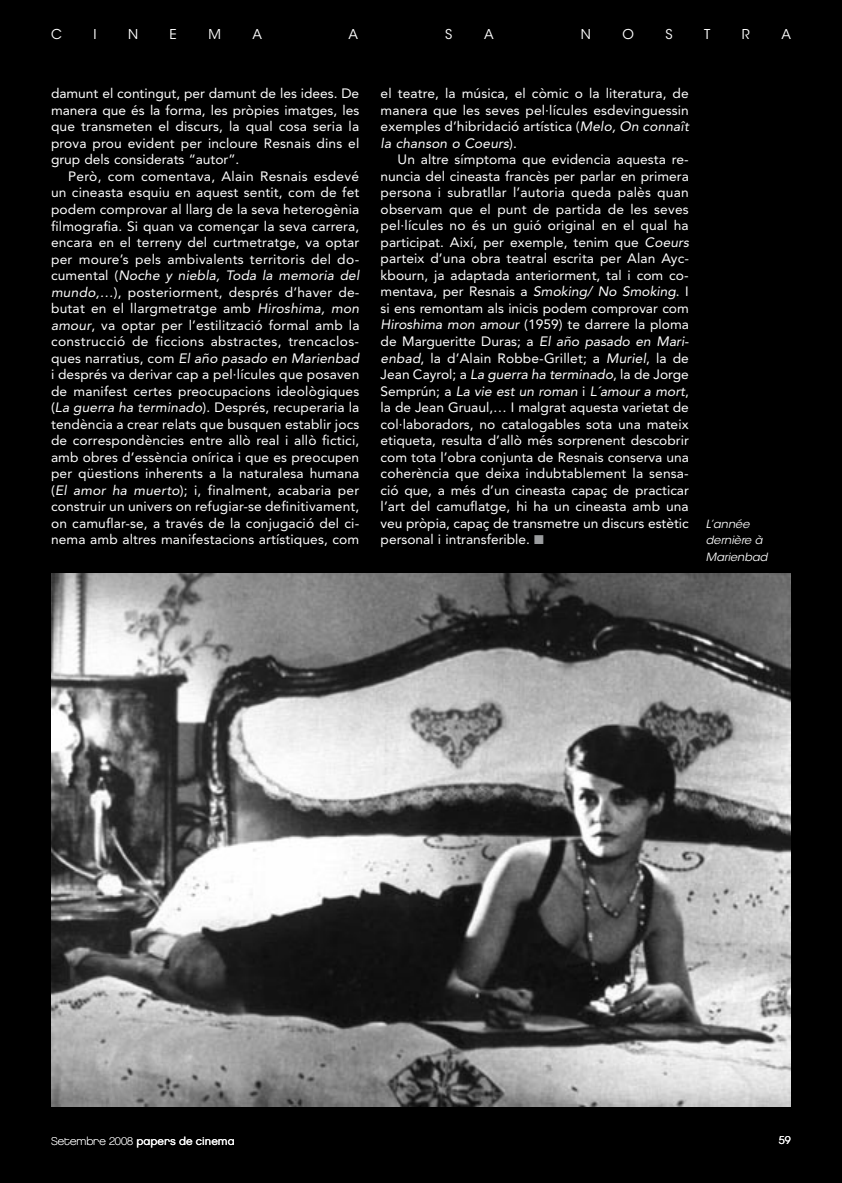
<style>
.page{position:relative;width:842px;height:1183px;background:#fff}
.page>*{position:absolute;margin:0;border:0;box-sizing:border-box;transform-origin:0 0}
.t1{font:13.5px/16.5px "Avenir LT Std";letter-spacing:.01em;color:#fff;text-align:justify}
.t2{font:13.5px "ITC Avant Garde Std";color:#fff}
.t3{font:11.25px "Chalet London Nineteen Eighty";color:#fff}
.t4{font:italic 11.25px/16.5px "ITC Avant Garde Std";color:#fff}
.t5{font:10.5px "ITC Avant Garde Std";color:#fff}
.s1{font-style:italic}
.s2{color:#9a9c9e}
.s3{font-family:"Chalet Paris Nineteen Eighty"}
</style>
<div class="page">
<div style="left:0;top:0;width:842px;height:1182px;background:#000"></div>
<img style="left:51px;top:573px;width:740px;height:533px">
<p class="t2" style="left:51px;top:26px;width:12px">C</p>
<p class="t2" style="left:93px;top:26px;width:5px">I</p>
<p class="t2" style="left:128px;top:26px;width:12px">N</p>
<p class="t2" style="left:170px;top:26px;width:9px">E</p>
<p class="t2" style="left:208px;top:26px;width:14px">M</p>
<p class="t2" style="left:252px;top:26px;width:11px">A</p>
<p class="t2" style="left:348px;top:26px;width:11px">A</p>
<p class="t2" style="left:445px;top:26px;width:9px">S</p>
<p class="t2" style="left:484px;top:26px;width:11px">A</p>
<p class="t2" style="left:581px;top:26px;width:12px">N</p>
<p class="t2" style="left:622px;top:26px;width:13px">O</p>
<p class="t2" style="left:665px;top:26px;width:9px">S</p>
<p class="t2" style="left:704px;top:26px;width:8px">T</p>
<p class="t2" style="left:742px;top:26px;width:9px">R</p>
<p class="t2" style="left:781px;top:26px;width:11px">A</p>
<p class="t1" style="left:51px;top:86px;width:310px">damunt el contingut, per damunt de les idees. De manera que és la forma, les pròpies imatges, les que transmeten el discurs, la qual cosa seria la prova prou evident per incloure Resnais dins el grup dels considerats “autor”.</p>
<p class="t1" style="left:51px;top:168px;width:310px;text-indent:17px">Però, com comentava, Alain Resnais esdevé un cineasta esquiu en aquest sentit, com de fet podem comprovar al llarg de la seva heterogènia filmografia. Si quan va començar la seva carrera, encara en el terreny del curtmetratge, va optar per moure’s pels ambivalents territoris del do&shy;cumental (<span class="s1">Noche y niebla, Toda la memoria del mundo,…</span>), posteriorment, després d’haver de&shy;butat en el llargmetratge amb <span class="s1">Hiroshima, mon amour</span>, va optar per l’estilització formal amb la construcció de ficcions abstractes, trencaclos&shy;ques narratius, com <span class="s1">El año pasado en Marienbad </span>i després va derivar cap a pel·lícules que posaven de manifest certes preocupacions ideològiques (<span class="s1">La guerra ha terminado</span>). Després, recuperaria la tendència a crear relats que busquen establir jocs de correspondències entre allò real i allò fictici, amb obres d’essència onírica i que es preocupen per qüestions inherents a la naturalesa humana (<span class="s1">El amor ha muerto</span>); i, finalment, acabaria per construir un univers on refugiar-se definitivament, on camuflar-se, a través de la conjugació del ci&shy;nema amb altres manifestacions artístiques, com</p>
<p class="t1" style="left:381px;top:85px;width:310px">el teatre, la música, el còmic o la literatura, de manera que les seves pel·lícules esdevinguessin exemples d’hibridació artística (<span class="s1">Melo, On connaît la chanson o Coeurs</span>).</p>
<p class="t1" style="left:381px;top:151px;width:310px;text-indent:17px">Un altre símptoma que evidencia aquesta re&shy;nuncia del cineasta francès per parlar en primera persona i subratllar l’autoria queda palès quan observam que el punt de partida de les seves pel·lícules no és un guió original en el qual ha participat. Així, per exemple, tenim que <span class="s1">Coeurs </span>parteix d’una obra teatral escrita per Alan Ayc&shy;kbourn, ja adaptada anteriorment, tal i com co&shy;mentava, per Resnais a <span class="s1">Smoking/ No Smoking</span>. I si ens remontam als inicis podem comprovar com <span class="s1">Hiroshima mon amour</span> (1959) te darrere la ploma de Margueritte Duras; a <span class="s1">El año pasado en Mari&shy;enbad</span>, la d’Alain Robbe-Grillet; a <span class="s1">Muriel</span>, la de Jean Cayrol; a <span class="s1">La guerra ha terminado</span>, la de Jorge Semprún; a <span class="s1">La vie est un roman</span> i <span class="s1">L´amour a mort</span>, la de Jean Gruaul,… I malgrat aquesta varietat de col·laboradors, no catalogables sota una mateix etiqueta, resulta d’allò més sorprenent descobrir com tota l’obra conjunta de Resnais conserva una coherència que deixa indubtablement la sensa&shy;ció que, a més d’un cineasta capaç de practicar l’art del camuflatge, hi ha un cineasta amb una veu pròpia, capaç de transmetre un discurs estètic personal i intransferible. <span class="s2">■</span></p>
<p class="t4" style="left:706px;top:515px;width:63px">L’année dernière à<br>Marienbad</p>
<p class="t3" style="left:51px;top:1133px;width:185px"><span class="s3">Setembre 2008</span> papers de cinema</p>
<p class="t5" style="left:779px;top:1133px;width:14px">59</p>
</div>
